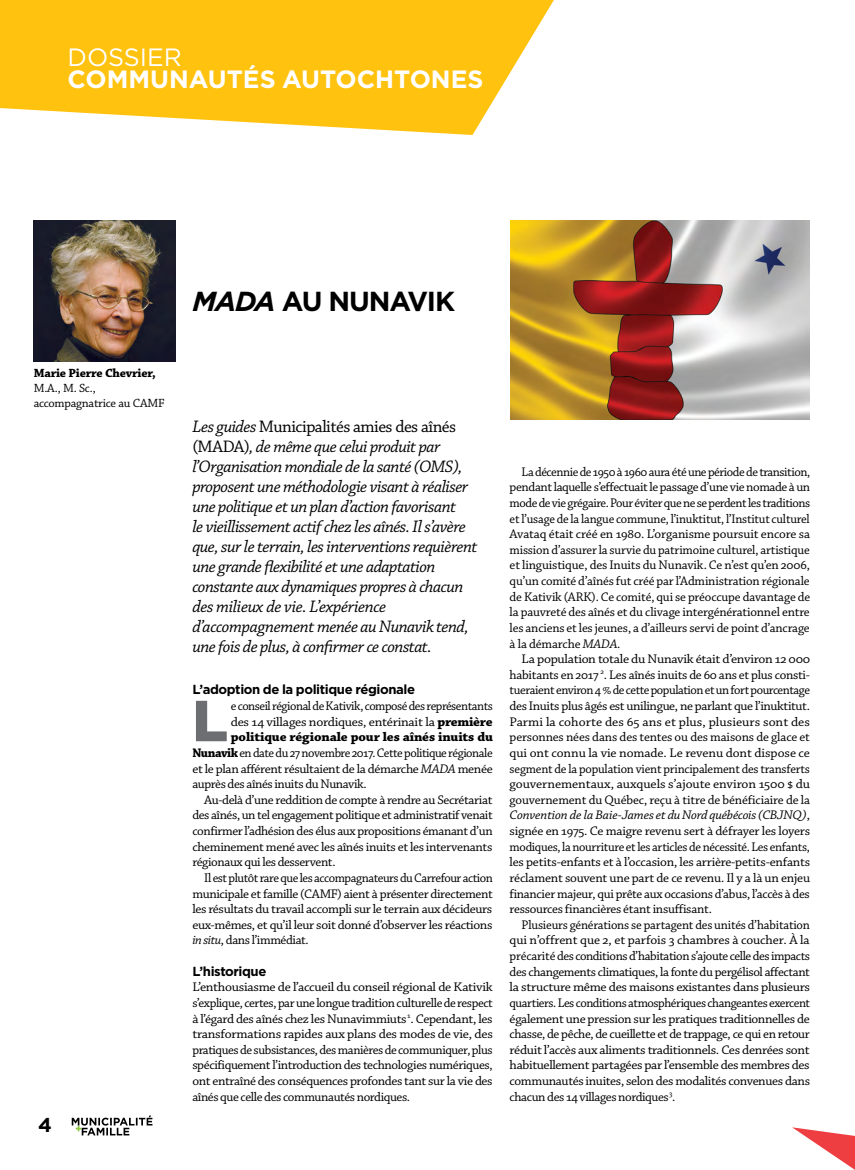
<style>
.page{position:relative;width:855px;height:1170px;background:#fff}
.page>*{position:absolute;margin:0;border:0;box-sizing:border-box;transform-origin:0 0}
.t1{font:900 57.75px "Gotham";color:#6d6e71}
.t2{font:700 27.5px "Gotham";letter-spacing:-.04em;color:#000}
.t3{font:700 25px "Gotham";color:#fff}
.t4{font:25px "Gotham";color:#fff}
.t5{font:700 20px "Gotham";color:#000}
.t6{font:italic 17.5px/20px "Chaparral Pro";letter-spacing:-.03em;color:#000}
.t7{font:13.12px/15.6px "Chaparral Pro";letter-spacing:-.03em;color:#000;text-align:justify}
.t8{font:13.12px/15.6px "Chaparral Pro";letter-spacing:-.03em;color:#000;text-align:justify;scale:1.05 1}
.t9{font:13.12px "Chaparral Pro";letter-spacing:-.03em;color:#000;scale:.96 1}
.t10{font:700 13.12px "Gotham";letter-spacing:-.03em;color:#000}
.t11{font:700 13.12px "Chaparral Pro";letter-spacing:-.01em;color:#000;scale:1.05 1}
.t12{font:12.5px/15px "Chaparral Pro";letter-spacing:-.02em;color:#000}
.t13{font:700 12.5px "Chaparral Pro";letter-spacing:-.02em;color:#000}
.s1{font-style:italic}
.s2{font-style:normal}
.s3{font-weight:700}
</style>
<div class="page">
<svg style="left:792px;top:1127px;width:63px;height:43px"></svg>
<svg style="left:0;top:0;width:554px;height:135px;fill:#ffc20e"></svg>
<img style="left:511px;top:220px;width:299px;height:200px">
<img style="left:34px;top:220px;width:141px;height:142px">
<svg style="left:72px;top:1115px;width:80px;height:20px"></svg>
<h3 class="t4" style="left:68px;top:43px;width:116px">DOSSIER</h3>
<h3 class="t3" style="left:68px;top:65px;width:417px">COMMUNAUTÉS AUTOCHTONES</h3>
<p class="t13" style="left:34px;top:366px;width:124px">Marie Pierre Chevrier,</p>
<p class="t12" style="left:34px;top:381px;width:133px">M.A., M. Sc., accompagnatrice au CAMF</p>
<h3 class="t5" style="left:38px;top:1113px;width:15px">4</h3>
<h2 class="t2" style="left:192px;top:285px;width:264px"><span class="s1">MADA</span> AU NUNAVIK</h2>
<p class="t6" style="left:192px;top:417px;width:287px">Les guides <span class="s2">Municipalités amies des aînés (MADA)</span>, de même que celui produit par l’Organisation mondiale de la santé (OMS), proposent une méthodologie visant à réaliser une politique et un plan d’action favorisant<br>le vieillissement actif chez les aînés. Il s’avère que, sur le terrain, les interventions requièrent une grande flexibilité et une adaptation constante aux dynamiques propres à chacun des milieux de vie. L’expérience d’accompagnement menée au Nunavik tend, une fois de plus, à confirmer ce constat.</p>
<p class="t10" style="left:192px;top:682px;width:224px">L’adoption de la politique régionale</p>
<h1 class="t1" style="left:192px;top:687px;width:37px">L</h1>
<p class="t9" style="left:231px;top:699px;width:274px">e conseil régional de Kativik, composé des représentants</p>
<p class="t8" style="left:231px;top:714px;width:251px">des 14 villages nordiques, entérinait la <span class="s3">première</span></p>
<p class="t11" style="left:231px;top:729px;width:251px">politique régionale pour les aînés inuits du</p>
<p class="t7" style="left:192px;top:745px;width:302px"><span class="s3">Nunavik</span> en date du 27 novembre 2017. Cette politique régionale</p>
<p class="t7" style="left:192px;top:761px;width:302px">et le plan afférent résultaient de la démarche <span class="s1">MADA</span> menée</p>
<p class="t7" style="left:192px;top:777px;width:176px">auprès des aînés inuits du Nunavik.</p>
<p class="t7" style="left:204px;top:792px;width:290px">Au-delà d’une reddition de compte à rendre au Secrétariat</p>
<p class="t7" style="left:192px;top:808px;width:302px">des aînés, un tel engagement politique et administratif venait</p>
<p class="t7" style="left:192px;top:824px;width:302px">confirmer l’adhésion des élus aux propositions émanant d’un</p>
<p class="t7" style="left:192px;top:839px;width:302px">cheminement mené avec les aînés inuits et les intervenants</p>
<p class="t7" style="left:192px;top:855px;width:145px">régionaux qui les desservent.</p>
<p class="t7" style="left:204px;top:870px;width:290px">Il est plutôt rare que les accompagnateurs du Carrefour action</p>
<p class="t7" style="left:192px;top:886px;width:302px">municipale et famille (CAMF) aient à présenter directement</p>
<p class="t7" style="left:192px;top:902px;width:302px">les résultats du travail accompli sur le terrain aux décideurs</p>
<p class="t7" style="left:192px;top:917px;width:302px">eux-mêmes, et qu’il leur soit donné d’observer les réactions</p>
<p class="t7" style="left:192px;top:933px;width:118px"><span class="s1">insitu</span>, dans l’immédiat.</p>
<p class="t10" style="left:192px;top:963px;width:76px">L’historique</p>
<p class="t8" style="left:192px;top:980px;width:288px">L’enthousiasme de l’accueil du conseil régional de Kativik s’explique, certes, par une longue tradition culturelle de respect à l’égard des aînés chez les Nunavimmiuts<sup>1</sup>. Cependant, les transformations rapides aux plans des modes de vie, des pratiques de subsistances, des manières de communiquer, plus spécifiquement l’introduction des technologies numériques, ont entraîné des conséquences profondes tant sur la vie des aînés que celle des communautés nordiques.</p>
<p class="t7" style="left:510px;top:464px;width:302px;text-indent:12px">La décennie de 1950 à 1960 aura été une période de transition, pendant laquelle s’effectuait le passage d’une vie nomade à un mode de vie grégaire. Pour éviter que ne se perdent les traditions et l’usage de la langue commune, l’inuktitut, l’Institut culturel Avataq était créé en 1980. L’organisme poursuit encore sa mission d’assurer la survie du patrimoine culturel, artistique et linguistique, des Inuits du Nunavik. Ce n’est qu’en 2006, qu’un comité d’aînés fut créé par l’Administration régionale de Kativik (ARK). Ce comité, qui se préoccupe davantage de la pauvreté des aînés et du clivage intergénérationnel entre les anciens et les jeunes, a d’ailleurs servi de point d’ancrage à la démarche <span class="s1">MADA</span>.</p>
<p class="t8" style="left:510px;top:652px;width:288px;text-indent:12px">La population totale du Nunavik était d’environ 12 000 habitants en 2017 <sup>2</sup>. Les aînés inuits de 60 ans et plus consti&shy;tueraient environ 4 % de cette population et un fort pourcentage des Inuits plus âgés est unilingue, ne parlant que l’inuktitut.<br>Parmi la cohorte des 65 ans et plus, plusieurs sont des personnes nées dans des tentes ou des maisons de glace et qui ont connu la vie nomade. Le revenu dont dispose ce segment de la population vient principalement des transferts gouvernementaux, auxquels s’ajoute environ 1500 $ du gouvernement du Québec, reçu à titre de bénéficiaire de la <span class="s1">Convention de la Baie-James et du Nord québécois (CBJNQ)</span>, signée en 1975. Ce maigre revenu sert à défrayer les loyers modiques, la nourriture et les articles de nécessité. Les enfants, les petits-enfants et à l’occasion, les arrière-petits-enfants réclament souvent une part de ce revenu. Il y a là un enjeu financier majeur, qui prête aux occasions d’abus, l’accès à des ressources financières étant insuffisant.</p>
<p class="t7" style="left:510px;top:917px;width:302px;text-indent:12px">Plusieurs générations se partagent des unités d’habitation qui n’offrent que 2, et parfois 3 chambres à coucher. À la précarité des conditions d’habitation s’ajoute celle des impacts des changements climatiques, la fonte du pergélisol affectant la structure même des maisons existantes dans plusieurs quartiers. Les conditions atmosphériques changeantes exercent également une pression sur les pratiques traditionnelles de chasse, de pêche, de cueillette et de trappage, ce qui en retour réduit l’accès aux aliments traditionnels. Ces denrées sont habituellement partagées par l’ensemble des membres des communautés inuites, selon des modalités convenues dans chacun des 14 villages nordiques<sup>3</sup>.</p>
</div>
